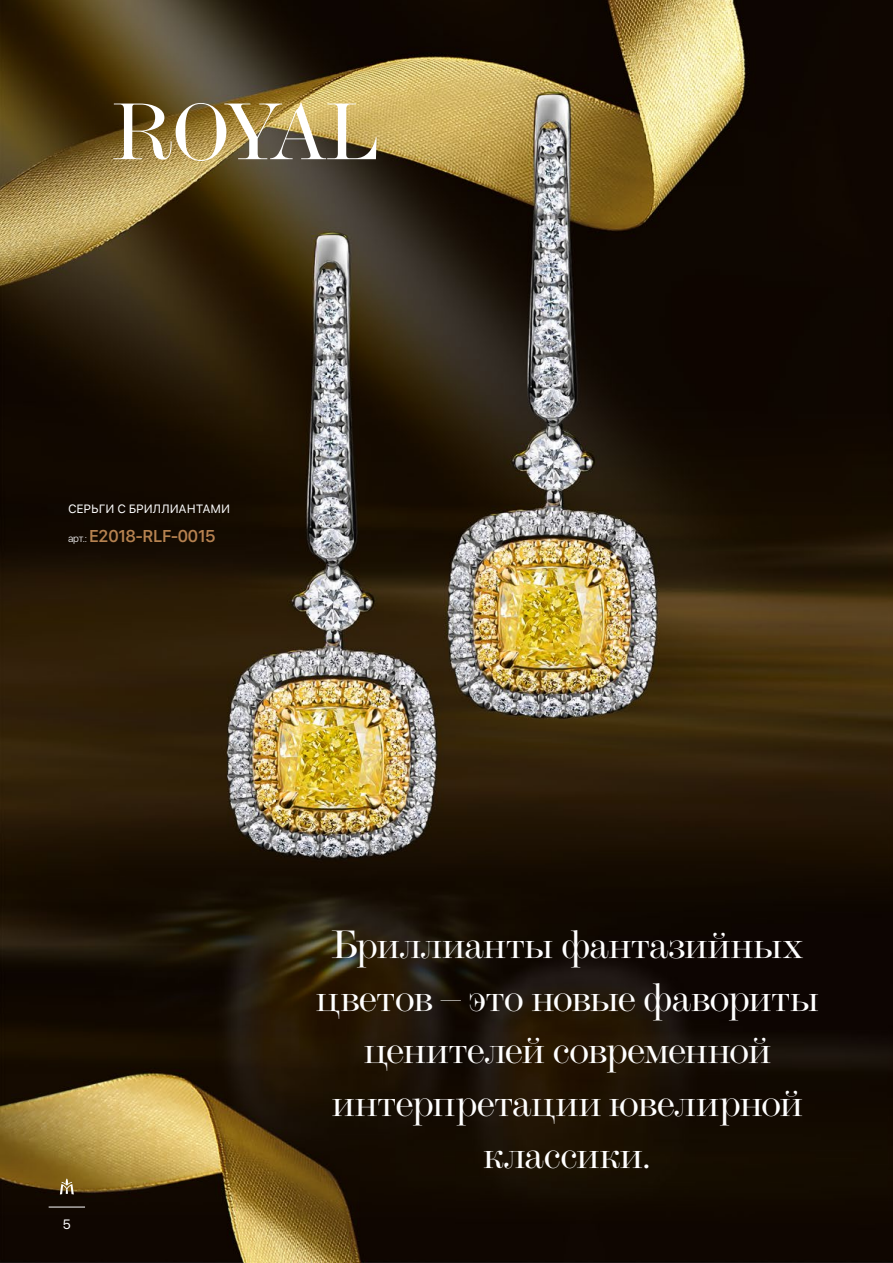
<style>
.page{position:relative;width:893px;height:1263px;background:#fff}
.page>*{position:absolute;margin:0;border:0;box-sizing:border-box;transform-origin:0 0}
.t1{font:82.05px "Baron MT Modern Cyr";letter-spacing:-.035em;color:#fff}
.t2{font:40.5px/52.5px "Baron MT Modern Cyr";color:#fff;text-align:center}
.t3{font:500 18px "SF Compact Display";letter-spacing:-.01em;color:#b68250}
.t4{font:13.5px "SF Pro Display";color:#fff}
.t5{font:12px "SFUI Text";letter-spacing:-.01em;color:#fff}
.s1{font-family:"SF Pro Display";font-weight:300;font-size:10.5px;color:#fff}
</style>
<div class="page">
<img style="left:0;top:0;width:893px;height:1263px">
<hr style="left:49px;top:1207px;width:36px;height:1px;background:#fff">
<svg style="left:60px;top:1178px;width:14px;height:16px"></svg>
<h1 class="t1" style="left:112px;top:89px;width:268px">ROYAL</h1>
<p class="t5" style="left:68px;top:500px;width:164px">СЕРЬГИ C БРИЛЛИАНТАМИ</p>
<p class="t3" style="left:68px;top:525px;width:149px"><span class="s1">арт.:</span> E2018-RLF-0015</p>
<p class="t4" style="left:63px;top:1216px;width:9px">5</p>
<p class="t2" style="left:316px;top:920px;width:504px">Бриллианты фантазийных цветов – это новые фавориты ценителей современной интерпретации ювелирной классики.</p>
</div>
